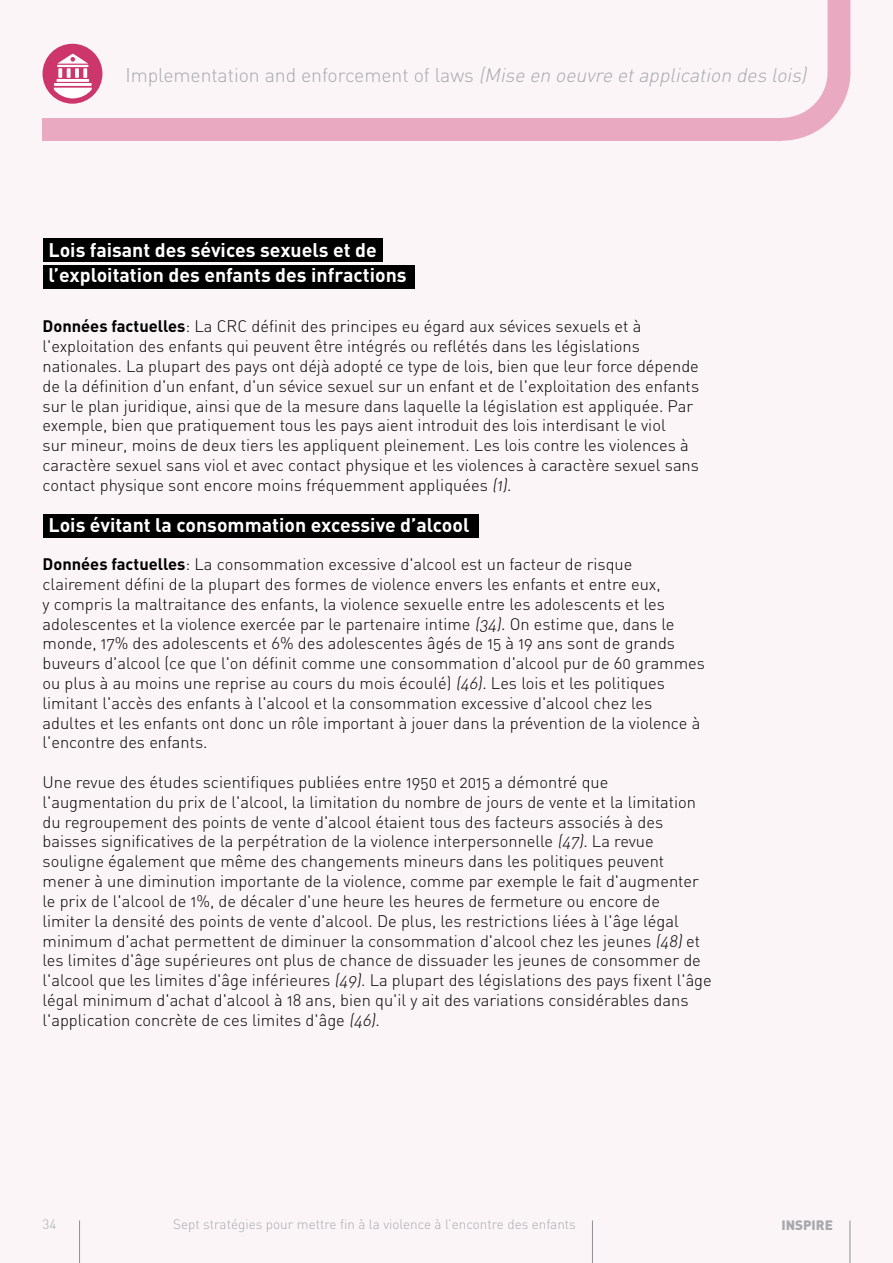
<style>
.page{position:relative;width:893px;height:1263px;background:#fcf5f8}
.page>*{position:absolute;margin:0;border:0;box-sizing:border-box;transform-origin:0 0}
.t1{font:700 19.5px/25.5px "DIN";color:#fff}
.t2{font:300 19.5px "DIN";letter-spacing:-.005em;color:#a7a9ac}
.t3{font:16.5px/19.8px "DIN Light Alternate";color:#000}
.t4{font:300 13.5px "DIN";color:#a7a9ac}
.t5{font:900 13.5px "DIN";color:#a7a9ac}
.s1{font-style:italic}
.s2{font-family:"DIN Bold Alternate"}
</style>
<div class="page">
<svg style="left:782px;top:73px;width:68px;height:68px"></svg>
<div style="left:43px;top:118px;width:739px;height:23px;background:#e9a9c0"></div>
<div style="left:827px;top:0;width:23px;height:73px;background:#e9a9c0"></div>
<div style="left:43px;top:44px;width:59px;height:60px;background:#cd366b;border-radius:50%"></div>
<hr style="left:54px;top:83px;width:38px;height:3px;background:#fff">
<hr style="left:56px;top:79px;width:33px;height:3px;background:#fff">
<hr style="left:57px;top:65px;width:31px;height:2px;background:#fff">
<svg style="left:58px;top:68px;width:4px;height:10px"></svg>
<svg style="left:67px;top:68px;width:4px;height:10px"></svg>
<svg style="left:75px;top:68px;width:4px;height:10px"></svg>
<svg style="left:83px;top:68px;width:4px;height:10px"></svg>
<svg style="left:58px;top:54px;width:30px;height:10px"></svg>
<svg style="left:54px;top:88px;width:38px;height:10px"></svg>
<div style="left:44px;top:265px;width:371px;height:23px;background:#000"></div>
<div style="left:44px;top:239px;width:339px;height:23px;background:#000"></div>
<div style="left:44px;top:515px;width:435px;height:23px;background:#000"></div>
<hr style="left:849px;top:1220px;width:1px;height:43px;background:#939598">
<hr style="left:592px;top:1220px;width:1px;height:43px;background:#939598">
<hr style="left:79px;top:1220px;width:1px;height:43px;background:#939598">
<p class="t2" style="left:125px;top:63px;width:687px">Implementation and enforcement of laws <span class="s1">(Mise en oeuvre etapplication des lois)</span></p>
<p class="t1" style="left:49px;top:236px;width:360px">Lois faisant des sévices sexuels et de l’exploitation des enfants des infractions</p>
<p class="t3" style="left:43px;top:316px;width:658px"><span class="s2">Données factuelles</span>: La CRC définit des principes eu égard aux sévices sexuels et à l'exploitation des enfants qui peuvent être intégrés ou reflétés dans les législations nationales. La plupart des pays ont déjà adopté ce type de lois, bien que leur force dépende de la définition d'un enfant, d'un sévice sexuel sur un enfant et de l'exploitation des enfants sur le plan juridique, ainsi que de la mesure dans laquelle la législation est appliquée. Par exemple, bien que pratiquement tous les pays aient introduit des lois interdisant le viol<br>sur mineur, moins de deux tiers les appliquent pleinement. Les lois contre les violences à caractère sexuel sans viol et avec contact physique et les violences à caractère sexuel sans contact physique sont encore moins fréquemment appliquées (1).</p>
<p class="t1" style="left:49px;top:512px;width:422px">Lois évitant la consommation excessive d’alcool</p>
<p class="t3" style="left:43px;top:554px;width:664px"><span class="s2">Données factuelles</span>: La consommation excessive d'alcool est un facteur de risque clairement défini de la plupart des formes de violence envers les enfants et entre eux,<br>y compris la maltraitance des enfants, la violence sexuelle entre les adolescents et les adolescentes et la violence exercée par le partenaire intime (34). On estime que, dans le monde, 17% des adolescents et 6% des adolescentes âgés de 15 à 19 ans sont de grands buveurs d'alcool (ce que l'on définit comme une consommation d'alcool pur de 60 grammes ou plus à au moins une reprise au cours du mois écoulé) (46). Les lois et les politiques limitant l'accès des enfants à l'alcool et la consommation excessive d'alcool chez les adultes et les enfants ont donc un rôle important à jouer dans la prévention de la violence à l'encontre des enfants.</p>
<p class="t3" style="left:43px;top:772px;width:671px">Une revue des études scientifiques publiées entre 1950 et 2015 a démontré que l'augmentation du prix de l'alcool, la limitation du nombre de jours de vente et la limitation du regroupement des points de vente d'alcool étaient tous des facteurs associés à des baisses significatives de la perpétration de la violence interpersonnelle (47). La revue souligne également que même des changements mineurs dans les politiques peuvent mener à une diminution importante de la violence, comme par exemple le fait d'augmenter le prix de l'alcool de 1%, de décaler d'une heure les heures de fermeture ou encore de limiter la densité des points de vente d'alcool. De plus, les restrictions liées à l'âge légal minimum d'achat permettent de diminuer la consommation d'alcool chez les jeunes (48) et les limites d'âge supérieures ont plus de chance de dissuader les jeunes de consommer de l'alcool que les limites d'âge inférieures (49). La plupart des législations des pays fixent l'âge légal minimum d'achat d'alcool à 18 ans, bien qu'il y ait des variations considérables dans l'application concrète de ces limites d'âge (46).</p>
<p class="t4" style="left:43px;top:1215px;width:15px">34</p>
<p class="t4" style="left:173px;top:1215px;width:404px">Sept stratégies pour mettre fin à la violence à l’encontre des enfants</p>
<p class="t5" style="left:781px;top:1216px;width:53px">INSPIRE</p>
</div>
